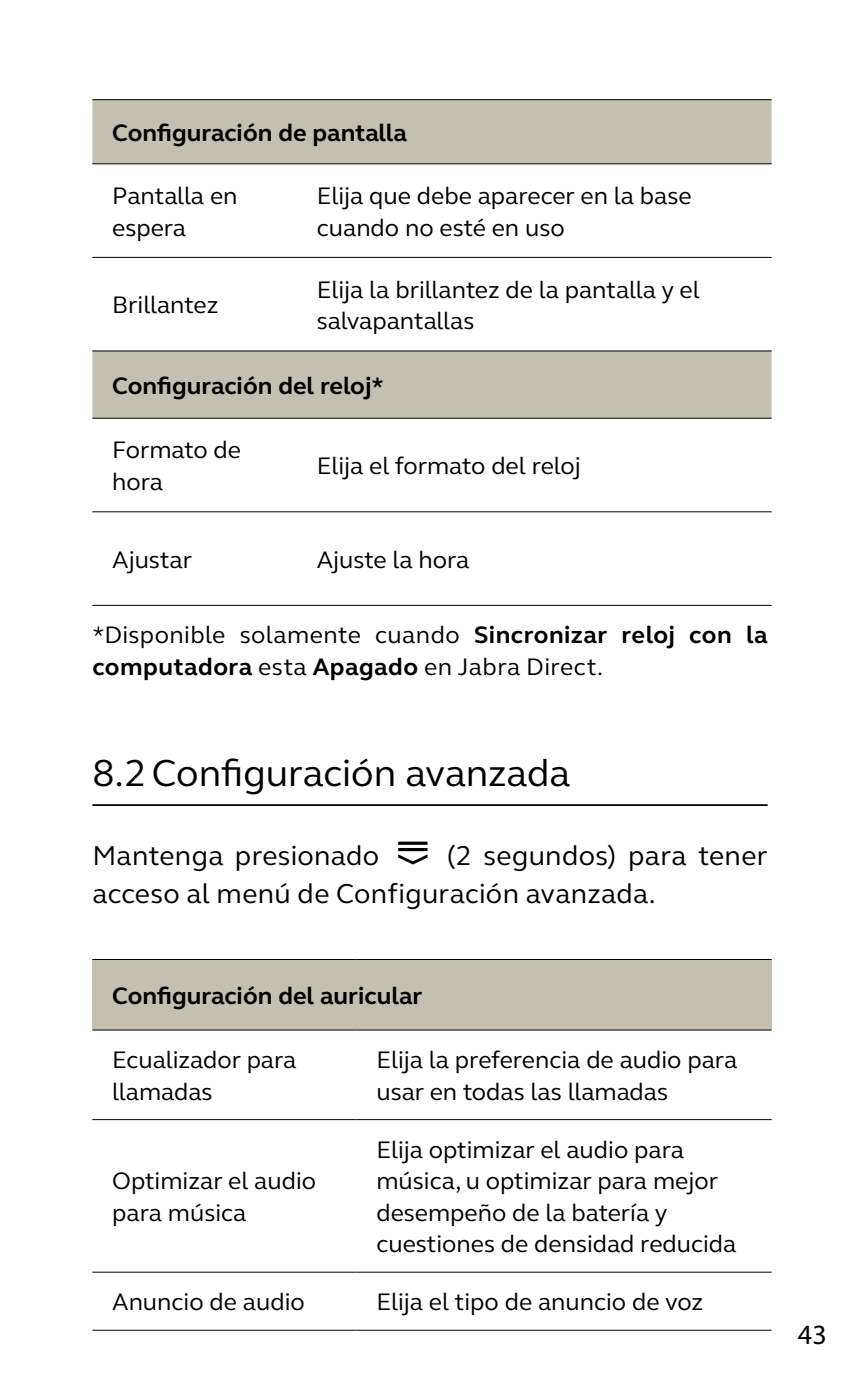
<style>
.page{position:relative;width:864px;height:1389px;background:#fff}
.page>*{position:absolute;margin:0;border:0;box-sizing:border-box;transform-origin:0 0}
.t1{font:38.5px "GN Elliot";letter-spacing:-.005em;color:#000}
.t2{font:28px/38.5px "GN Elliot";letter-spacing:.01em;color:#000}
.t3{font:28px "Myriad Pro";color:#000}
.t4{font:24.5px/31.5px "GN Elliot";color:#000}
.t5{font:700 24.5px "GN Elliot";color:#000}
.s1{font-weight:700}
</style>
<div class="page">
<hr style="left:92px;top:804px;width:675px;height:2px;background:#000">
<svg style="left:92px;top:100px;width:679px;height:318px"></svg>
<hr style="left:92px;top:99px;width:205px;height:1px;background:#000">
<hr style="left:297px;top:99px;width:474px;height:1px;background:#000">
<hr style="left:92px;top:163px;width:205px;height:1px;background:#000">
<hr style="left:297px;top:163px;width:474px;height:1px;background:#000">
<hr style="left:92px;top:257px;width:205px;height:1px;background:#000">
<hr style="left:297px;top:257px;width:474px;height:1px;background:#000">
<hr style="left:92px;top:350px;width:205px;height:2px;background:#000">
<hr style="left:297px;top:350px;width:474px;height:2px;background:#000">
<hr style="left:92px;top:418px;width:205px;height:1px;background:#000">
<hr style="left:297px;top:418px;width:474px;height:1px;background:#000">
<hr style="left:92px;top:511px;width:205px;height:1px;background:#000">
<hr style="left:297px;top:511px;width:474px;height:1px;background:#000">
<hr style="left:92px;top:605px;width:205px;height:1px;background:#000">
<hr style="left:297px;top:605px;width:474px;height:1px;background:#000">
<svg style="left:398px;top:842px;width:29px;height:23px"></svg>
<div style="left:92px;top:959px;width:679px;height:71px;background:#c4c0b1"></div>
<hr style="left:92px;top:959px;width:264px;height:1px;background:#000">
<hr style="left:356px;top:959px;width:415px;height:1px;background:#000">
<hr style="left:92px;top:1029px;width:264px;height:2px;background:#000">
<hr style="left:92px;top:1119px;width:264px;height:1px;background:#000">
<hr style="left:92px;top:1272px;width:264px;height:1px;background:#000">
<hr style="left:92px;top:1330px;width:264px;height:1px;background:#000">
<hr style="left:356px;top:1029px;width:415px;height:2px;background:#000">
<hr style="left:356px;top:1119px;width:415px;height:1px;background:#000">
<hr style="left:356px;top:1272px;width:415px;height:1px;background:#000">
<hr style="left:356px;top:1330px;width:415px;height:1px;background:#000">
<p class="t5" style="left:112px;top:116px;width:296px">Configuración de pantalla</p>
<p class="t4" style="left:112px;top:179px;width:127px">Pantalla en espera</p>
<p class="t4" style="left:316px;top:179px;width:376px">Elija que debe aparecer en la base cuando no esté en uso</p>
<p class="t4" style="left:112px;top:289px;width:108px">Brillantez</p>
<p class="t4" style="left:316px;top:273px;width:384px">Elija la brillantez de la pantalla y el salvapantallas</p>
<p class="t5" style="left:112px;top:369px;width:273px">Configuración del reloj*</p>
<p class="t4" style="left:112px;top:434px;width:130px">Formato de hora</p>
<p class="t4" style="left:316px;top:450px;width:265px">Elija el formato del reloj</p>
<p class="t4" style="left:112px;top:543px;width:81px">Ajustar</p>
<p class="t4" style="left:316px;top:543px;width:154px">Ajuste la hora</p>
<p class="t4" style="left:92px;top:618px;width:676px">*Disponible solamente cuando <span class="s1">Sincronizar reloj con la computadora</span> esta <span class="s1">Apagado</span> en Jabra Direct.</p>
<h1 class="t1" style="left:92px;top:748px;width:479px">8.2Configuración avanzada</h1>
<p class="t2" style="left:92px;top:835px;width:676px;text-indent:354px">(2 segundos) para tener acceso al menú de Configuración avanzada.</p>
<p class="t2" style="left:92px;top:835px;width:288px">Mantenga presionado</p>
<p class="t5" style="left:112px;top:979px;width:311px">Configuración del auricular</p>
<p class="t4" style="left:112px;top:1044px;width:186px">Ecualizador para llamadas</p>
<p class="t4" style="left:376px;top:1044px;width:362px">Elija la preferencia de audio para usar en todas las llamadas</p>
<p class="t4" style="left:112px;top:1165px;width:205px">Optimizar el audio para música</p>
<p class="t4" style="left:376px;top:1133px;width:361px">Elija optimizar el audio para música, u optimizar para mejor desempeño de la batería y cuestiones de densidad reducida</p>
<p class="t4" style="left:112px;top:1286px;width:194px">Anuncio de audio</p>
<p class="t4" style="left:376px;top:1286px;width:328px">Elija el tipo de anuncio de voz</p>
<p class="t3" style="left:797px;top:1317px;width:30px">43</p>
</div>
